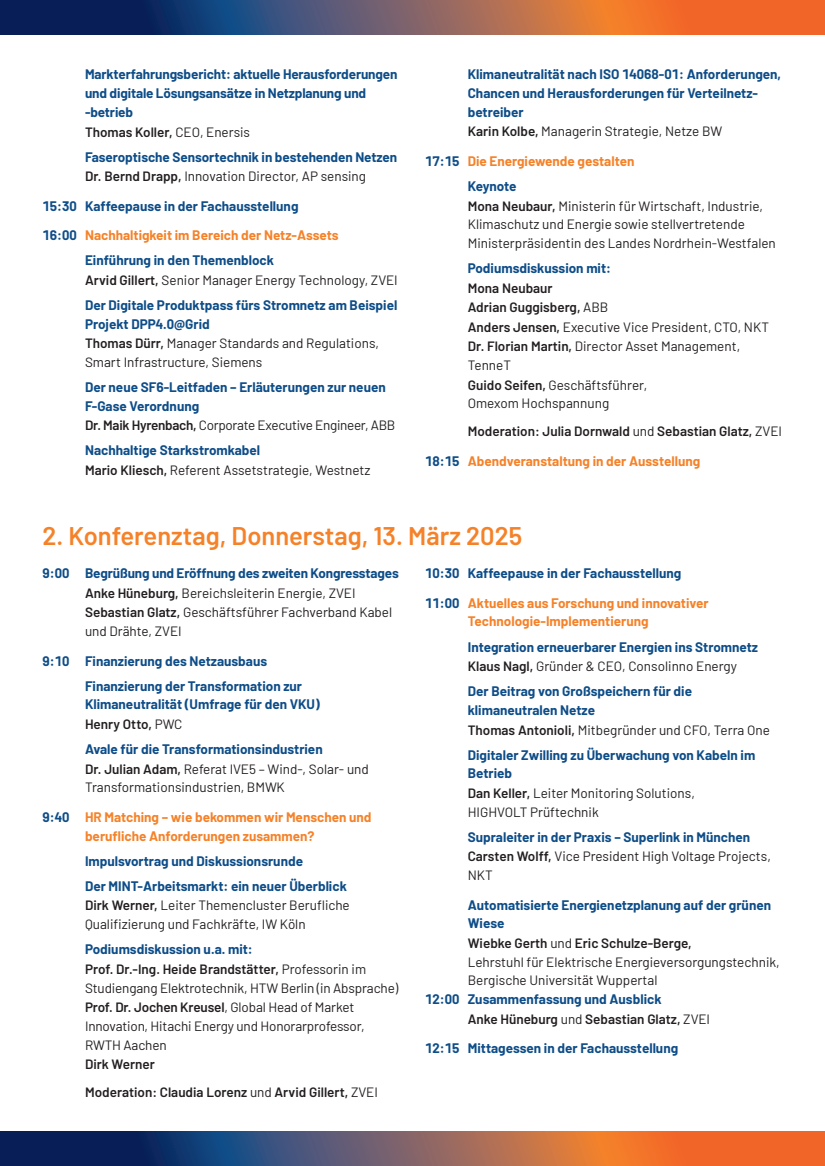
<style>
.page{position:relative;width:825px;height:1166px;background:#fff}
.page>*{position:absolute;margin:0;border:0;box-sizing:border-box;transform-origin:0 0}
.t1{font:600 25.5px "Barlow";color:#f58229}
.t2{font:700 13.5px/19px "Barlow";color:#0e4d88}
.t3{font:13.5px/19.2px "Barlow";color:#231f20}
.t4{font:600 13.5px/29.4px "Barlow";color:#231f20}
.t5{font:700 13.5px/25px "Barlow";color:#f58229}
.s1{font-weight:600;color:#231f20}
.s2{font-weight:400;color:#231f20}
.s3{color:#f58229}
.s4{font-weight:700;color:#0e4d88}
.s5{font-weight:600}
.s6{color:#0e4d88}
.s7{font-weight:400}
.s8{font-weight:700;color:#f58229}
</style>
<div class="page">
<svg style="left:0;top:1131px;width:825px;height:34px;background:#815652"></svg>
<svg style="left:0;top:0;width:825px;height:34px;background:#805552"></svg>
<p class="t2" style="left:85px;top:64px;width:314px">Markterfahrungsbericht: aktuelle Herausforderungen und digitale Lösungsansätze in Netzplanung und -betrieb<br><span class="s1">Thomas Koller,</span> <span class="s2">CEO, Enersis</span></p>
<p class="t2" style="left:85px;top:146px;width:314px;line-height:19.5px">Faseroptische Sensortechnik in bestehenden Netzen<br><span class="s1">Dr. Bernd Drapp,</span> <span class="s2">Innovation Director, AP sensing</span></p>
<p class="t2" style="left:43px;top:190px;width:298px;line-height:29.4px">15:30 Kaffeepause in der Fachausstellung<br>16:00 <span class="s3">Nachhaltigkeit im Bereich der Netz-Assets</span></p>
<p class="t3" style="left:85px;top:249px;width:314px"><span class="s4">Einführung in den Themenblock<br></span><span class="s5">Arvid Gillert,</span> Senior Manager Energy Technology, ZVEI</p>
<p class="t2" style="left:85px;top:294px;width:314px">Der Digitale Produktpass fürs Stromnetz am Beispiel Projekt DPP4.0@Grid<br><span class="s1">Thomas Dürr,</span> <span class="s2">Manager Standards and Regulations, Smart Infrastructure, Siemens</span></p>
<p class="t2" style="left:85px;top:376px;width:312px">Der neue SF6-Leitfaden – Erläuterungen zur neuen<br>F-Gase Verordnung<br><span class="s1">Dr. Maik Hyrenbach,</span> <span class="s2">Corporate Executive Engineer, ABB</span></p>
<p class="t3" style="left:85px;top:439px;width:287px"><span class="s4">Nachhaltige Starkstromkabel<br></span><span class="s5">Mario Kliesch,</span> Referent Assetstrategie, Westnetz</p>
<p class="t2" style="left:468px;top:64px;width:315px">Klimaneutralität nach ISO 14068-01: Anforderungen, Chancen und Herausforderungen für Verteilnetz&shy;betreiber<br><span class="s1">Karin Kolbe,</span> <span class="s2">Managerin Strategie, Netze BW</span></p>
<p class="t5" style="left:468px;top:147px;width:168px;text-indent:-43px"><span class="s6">17:15</span> Die Energiewende gestalten<br><span class="s6">Keynote</span></p>
<p class="t3" style="left:468px;top:195px;width:310px;line-height:18.8px"><span class="s5">Mona Neubaur,</span> Ministerin für Wirtschaft, Industrie,<br>Klimaschutz und Energie sowie stellvertretende<br>Ministerpräsidentin des Landes Nordrhein-Westfalen</p>
<p class="t2" style="left:468px;top:258px;width:145px">Podiumsdiskussion mit:</p>
<p class="t3" style="left:468px;top:277px;width:303px"><span class="s5">Mona Neubaur<br>Adrian Guggisberg,</span> ABB<br><span class="s5">Anders Jensen,</span> Executive Vice President, CTO, NKT<br><span class="s5">Dr. Florian Martin,</span> Director Asset Management,<br>TenneT<br><span class="s5">Guido Seifen,</span> Geschäftsführer,<br>Omexom Hochspannung</p>
<p class="t4" style="left:425px;top:415px;width:358px;text-indent:43px">Moderation: Julia Dornwald <span class="s7">und</span> Sebastian Glatz, <span class="s7">ZVEI<br></span><span class="s4">18:15</span> <span class="s8">Abendveranstaltung in der Ausstellung</span></p>
<h1 class="t1" style="left:43px;top:516px;width:481px">2. Konferenztag, Donnerstag, 13. März 2025</h1>
<p class="t3" style="left:85px;top:562px;width:315px;text-indent:-43px"><span class="s4">9:00 Begrüßung und Eröffnung des zweiten Kongresstages </span><span class="s5">Anke Hüneburg,</span> Bereichsleiterin Energie, ZVEI <span class="s5">Sebastian Glatz,</span> Geschäftsführer Fachverband Kabel und Drähte, ZVEI</p>
<p class="t2" style="left:85px;top:647px;width:219px;line-height:25px;text-indent:-43px">9:10 Finanzierung des Netzausbaus<br>Finanzierung der Transformation zur</p>
<p class="t2" style="left:85px;top:693px;width:236px;line-height:19.5px">Klimaneutralität (Umfrage für den VKU)<br><span class="s1">Henry Otto,</span> <span class="s2">PWC</span></p>
<p class="t3" style="left:85px;top:738px;width:285px"><span class="s4">Avale für die Transformationsindustrien<br></span><span class="s5">Dr. Julian Adam,</span> Referat IVE5 – Wind-, Solar- und<br>Transformationsindustrien, BMWK</p>
<p class="t5" style="left:85px;top:806px;width:288px;line-height:18.8px;text-indent:-43px"><span class="s6">9:40</span> HR Matching – wie bekommen wir Menschen und berufliche Anforderungen zusammen?</p>
<p class="t2" style="left:85px;top:847px;width:263px;line-height:25px">Impulsvortrag und Diskussionsrunde<br>Der MINT-Arbeitsmarkt: ein neuer Überblick</p>
<p class="t3" style="left:85px;top:894px;width:266px;line-height:18.8px"><span class="s5">Dirk Werner,</span> Leiter Themencluster Berufliche<br>Qualifizierung und Fachkräfte, IW Köln</p>
<p class="t3" style="left:85px;top:938px;width:315px"><span class="s4">Podiumsdiskussion u.a. mit:<br></span><span class="s5">Prof. Dr.-Ing. Heide Brandstätter,</span> Professorin im Studiengang Elektrotechnik, HTW Berlin (in Absprache)<br><span class="s5">Prof. Dr. Jochen Kreusel</span>, Global Head of Market Innovation, Hitachi Energy und Honorarprofessor, RWTH Aachen</p>
<p class="t4" style="left:85px;top:1048px;width:294px;line-height:28px">Dirk Werner<br>Moderation: Claudia Lorenz <span class="s7">und</span> Arvid Gillert, <span class="s7">ZVEI</span></p>
<p class="t2" style="left:425px;top:557px;width:285px;line-height:29.4px">10:30 Kaffeepause in der Fachausstellung<br>11:00 <span class="s3">Aktuelles aus Forschung und innovativer</span></p>
<p class="t5" style="left:468px;top:608px;width:182px">Technologie-Implementierung</p>
<p class="t2" style="left:468px;top:635px;width:292px;line-height:19.5px">Integration erneuerbarer Energien ins Stromnetz<br><span class="s1">Klaus Nagl,</span> <span class="s2">Gründer &amp; CEO, Consolinno Energy</span></p>
<p class="t2" style="left:468px;top:680px;width:304px">Der Beitrag von Großspeichern für die klimaneutralen Netze<br><span class="s1">Thomas Antonioli,</span> <span class="s2">Mitbegründer und CFO, Terra One</span></p>
<p class="t2" style="left:468px;top:744px;width:289px">Digitaler Zwilling zu Überwachung von Kabeln im<br>Betrieb<br><span class="s1">Dan Keller,</span> <span class="s2">Leiter Monitoring Solutions,<br>HIGHVOLT Prüftechnik</span></p>
<p class="t2" style="left:468px;top:826px;width:305px">Supraleiter in der Praxis – Superlink in München<br><span class="s1">Carsten Wolff,</span> <span class="s2">Vice President High Voltage Projects,<br>NKT</span></p>
<p class="t3" style="left:468px;top:893px;width:313px"><span class="s4">Automatisierte Energienetzplanung auf der grünen Wiese<br></span><span class="s5">Wiebke Gerth</span> und <span class="s5">Eric Schulze-Berge,<br></span>Lehrstuhl für Elektrische Energieversorgungstechnik, Bergische Universität Wuppertal</p>
<p class="t2" style="left:468px;top:988px;width:244px;line-height:19.5px;text-indent:-43px">12:00 Zusammenfassung und Ausblick<br><span class="s1">Anke Hüneburg</span> <span class="s2">und</span> <span class="s1">Sebastian Glatz,</span> <span class="s2">ZVEI</span></p>
<p class="t2" style="left:425px;top:1037px;width:254px">12:15 Mittagessen in der Fachausstellung</p>
</div>
